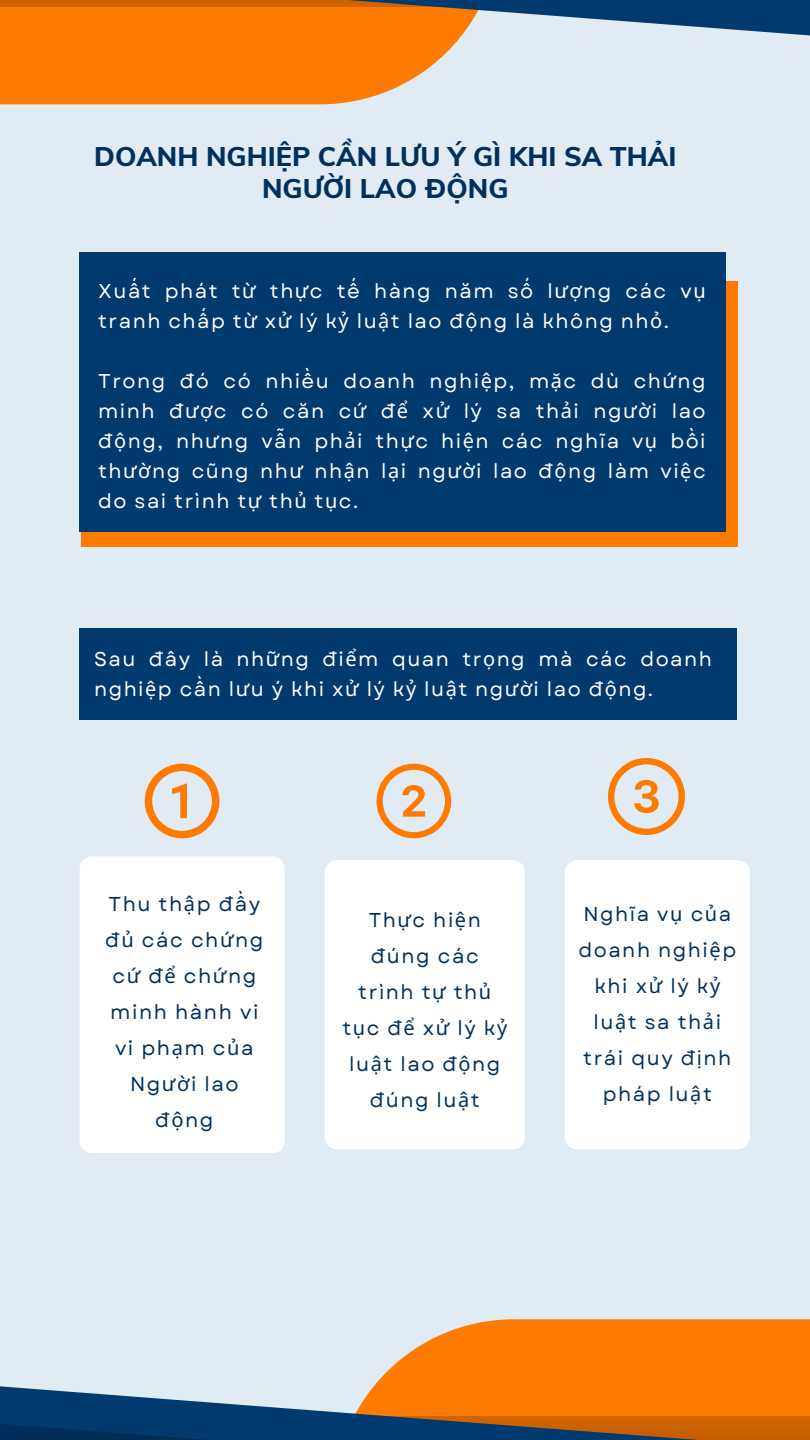
<style>
.page{position:relative;width:810px;height:1440px;background:#e1ebf4}
.page>*{position:absolute;margin:0;border:0;box-sizing:border-box;transform-origin:0 0}
.t1{font:800 27px/32.2px "Muli";color:#00305b;text-align:center}
.t2{font:20.1px/36px "Garet";letter-spacing:.08em;color:#00305b;text-align:center}
.t3{font:20px/30px "Garet";letter-spacing:.075em;color:#fff}
.t4{font:20px/36px "Garet";letter-spacing:.08em;color:#00305b;text-align:center}
.s1{font-family:"Noto Sans"}
</style>
<div class="page">
<svg style="left:375px;top:1319px;width:435px;height:66px;background:#fb8519"></svg>
<svg style="left:0;top:1385px;width:810px;height:55px;background:#88694c"></svg>
<svg style="left:0;top:39px;width:459px;height:65px;background:#fc8416"></svg>
<svg style="left:0;top:0;width:810px;height:39px"></svg>
<div style="left:81px;top:281px;width:656px;height:265px;background:#ff7a00"></div>
<div style="left:80px;top:252px;width:646px;height:280px;background:#003a6f"></div>
<div style="left:80px;top:856px;width:205px;height:297px;background:#fff;border-radius:12px"></div>
<div style="left:325px;top:860px;width:200px;height:289px;background:#fff;border-radius:12px"></div>
<div style="left:565px;top:860px;width:185px;height:289px;background:#fff;border-radius:12px"></div>
<svg style="left:145px;top:764px;width:74px;height:74px"></svg>
<svg style="left:377px;top:764px;width:74px;height:74px"></svg>
<svg style="left:608px;top:758px;width:77px;height:77px"></svg>
<div style="left:80px;top:629px;width:657px;height:91px;background:#003a6f"></div>
<p class="t1" style="left:94px;top:140px;width:584px">DOANH NGHIỆP CẦN LƯU Ý GÌ KHI SA THẢI<br>NGƯỜI LAO ĐỘNG</p>
<p class="t3" style="left:98px;top:276px;width:609px">Xuất phát t<span class="s1">ừ</span> th<span class="s1">ự</span>c tế hàng năm số l<span class="s1">ượ</span>ng các v<span class="s1">ụ </span>tranh chấp t<span class="s1">ừ</span> x<span class="s1">ử</span> lý k<span class="s1">ỷ</span> lu<span class="s1">ậ</span>t lao đ<span class="s1">ộ</span>ng là không nh<span class="s1">ỏ</span>.</p>
<p class="t3" style="left:98px;top:366px;width:609px;text-align:justify">Trong đó có nhiều doanh nghi<span class="s1">ệ</span>p, m<span class="s1">ặ</span>c dù ch<span class="s1">ứ</span>ng minh đ<span class="s1">ượ</span>c có căn c<span class="s1">ứ</span> đ<span class="s1">ể</span> x<span class="s1">ử</span> lý sa th<span class="s1">ả</span>i ng<span class="s1">ườ</span>i lao đ<span class="s1">ộ</span>ng, nh<span class="s1">ư</span>ng vẫn ph<span class="s1">ả</span>i th<span class="s1">ự</span>c hi<span class="s1">ệ</span>n các nghĩa v<span class="s1">ụ</span> bồi th<span class="s1">ườ</span>ng cũng nh<span class="s1">ư</span> nh<span class="s1">ậ</span>n l<span class="s1">ạ</span>i ng<span class="s1">ườ</span>i lao đ<span class="s1">ộ</span>ng làm vi<span class="s1">ệ</span>c do sai trình t<span class="s1">ự</span> th<span class="s1">ủ</span> t<span class="s1">ụ</span>c.</p>
<p class="t3" style="left:94px;top:644px;width:619px">Sau đây là nh<span class="s1">ữ</span>ng đi<span class="s1">ể</span>m quan tr<span class="s1">ọ</span>ng mà các doanh nghi<span class="s1">ệ</span>p cần l<span class="s1">ư</span>u ý khi x<span class="s1">ử</span> lý k<span class="s1">ỷ</span> lu<span class="s1">ậ</span>t ng<span class="s1">ườ</span>i lao đ<span class="s1">ộ</span>ng.</p>
<p class="t2" style="left:105px;top:886px;width:160px">Thu th<span class="s1">ậ</span>p đầy đ<span class="s1">ủ</span> các ch<span class="s1">ứ</span>ng c<span class="s1">ứ</span> đ<span class="s1">ể</span> ch<span class="s1">ứ</span>ng minh hành vi vi ph<span class="s1">ạ</span>m c<span class="s1">ủ</span>a<br>Ng<span class="s1">ườ</span>i lao đ<span class="s1">ộ</span>ng</p>
<p class="t4" style="left:342px;top:902px;width:166px">Th<span class="s1">ự</span>c hi<span class="s1">ệ</span>n đúng các trình t<span class="s1">ự</span> th<span class="s1">ủ </span>t<span class="s1">ụ</span>c đ<span class="s1">ể</span> x<span class="s1">ử</span> lý k<span class="s1">ỷ </span>lu<span class="s1">ậ</span>t lao đ<span class="s1">ộ</span>ng đúng lu<span class="s1">ậ</span>t</p>
<p class="t4" style="left:578px;top:896px;width:159px">Nghĩa v<span class="s1">ụ</span> c<span class="s1">ủ</span>a doanh nghi<span class="s1">ệ</span>p khi x<span class="s1">ử</span> lý k<span class="s1">ỷ </span>lu<span class="s1">ậ</span>t sa th<span class="s1">ả</span>i trái quy đ<span class="s1">ị</span>nh pháp lu<span class="s1">ậ</span>t</p>
</div>
